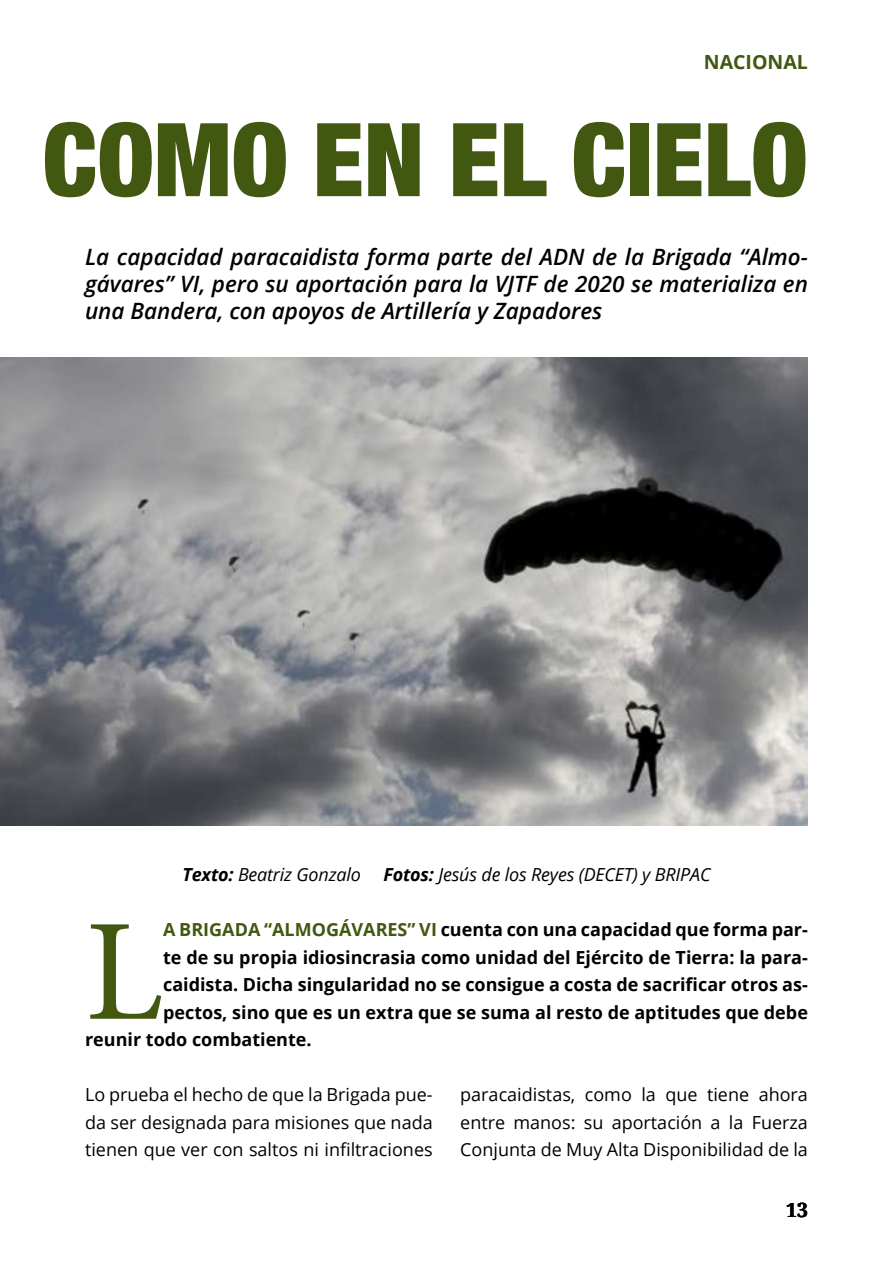
<style>
.page{position:relative;width:893px;height:1263px;background:#fff}
.page>*{position:absolute;margin:0;border:0;box-sizing:border-box;transform-origin:0 0}
.t1{font:145.2px "Minion Pro";color:#425810}
.t2{font:900 condensed 102px "Helvetica Neue";color:#425810}
.t3{font:italic 600 22.5px/27px "Open Sans";color:#000;text-align:justify}
.t4{font:700 19.5px "Open Sans";color:#425810}
.t5{font:700 19.5px "Droid Serif";color:#000}
.t6{font:700 18px "Open Sans";color:#000}
.t7{font:18px/27.6px "Open Sans";color:#000;text-align:justify}
.t8{font:italic 18px "Open Sans";letter-spacing:-.01em;color:#000}
.s1{font-weight:700}
.s2{color:#425810}
</style>
<div class="page">
<img style="left:0;top:357px;width:808px;height:469px">
<p class="t4" style="left:704px;top:48px;width:106px">NACIONAL</p>
<h2 class="t2" style="left:43px;top:76px;width:767px">COMO EN EL CIELO</h2>
<p class="t3" style="left:85px;top:242px;width:724px">La capacidad paracaidista forma parte del ADN de la Brigada “Almo&shy;gávares” VI, pero su aportación para la VJTF de 2020 se materializa en una Bandera, con apoyos de Artillería y Zapadores</p>
<p class="t8" style="left:182px;top:862px;width:530px"><span class="s1">Texto:</span> Beatriz Gonzalo <span class="s1">Fotos:</span> Jesús de los Reyes (DECET) y BRIPAC</p>
<h1 class="t1" style="left:85px;top:875px;width:80px">L</h1>
<p class="t6" style="left:163px;top:917px;width:646px"><span class="s2">A BRIGADA “ALMOGÁVARES” VI</span> cuenta con una capacidad que forma par-</p>
<p class="t6" style="left:163px;top:944px;width:646px">te de su propia idiosincrasia como unidad del Ejército de Tierra: la para-</p>
<p class="t6" style="left:163px;top:972px;width:646px">caidista. Dicha singularidad no se consigue a costa de sacrificar otros as-</p>
<p class="t6" style="left:163px;top:999px;width:646px">pectos, sino que es un extra que se suma al resto de aptitudes que debe</p>
<p class="t6" style="left:85px;top:1027px;width:228px">reunir todo combatiente.</p>
<p class="t7" style="left:85px;top:1080px;width:349px">Lo prueba el hecho de que la Brigada pue&shy;da ser designada para misiones que nada tienen que ver con saltos ni infiltraciones</p>
<p class="t7" style="left:460px;top:1080px;width:349px">paracaidistas, como la que tiene ahora entre manos: su aportación a la Fuerza Conjunta de Muy Alta Disponibilidad de la</p>
<p class="t5" style="left:786px;top:1199px;width:23px">13</p>
</div>
